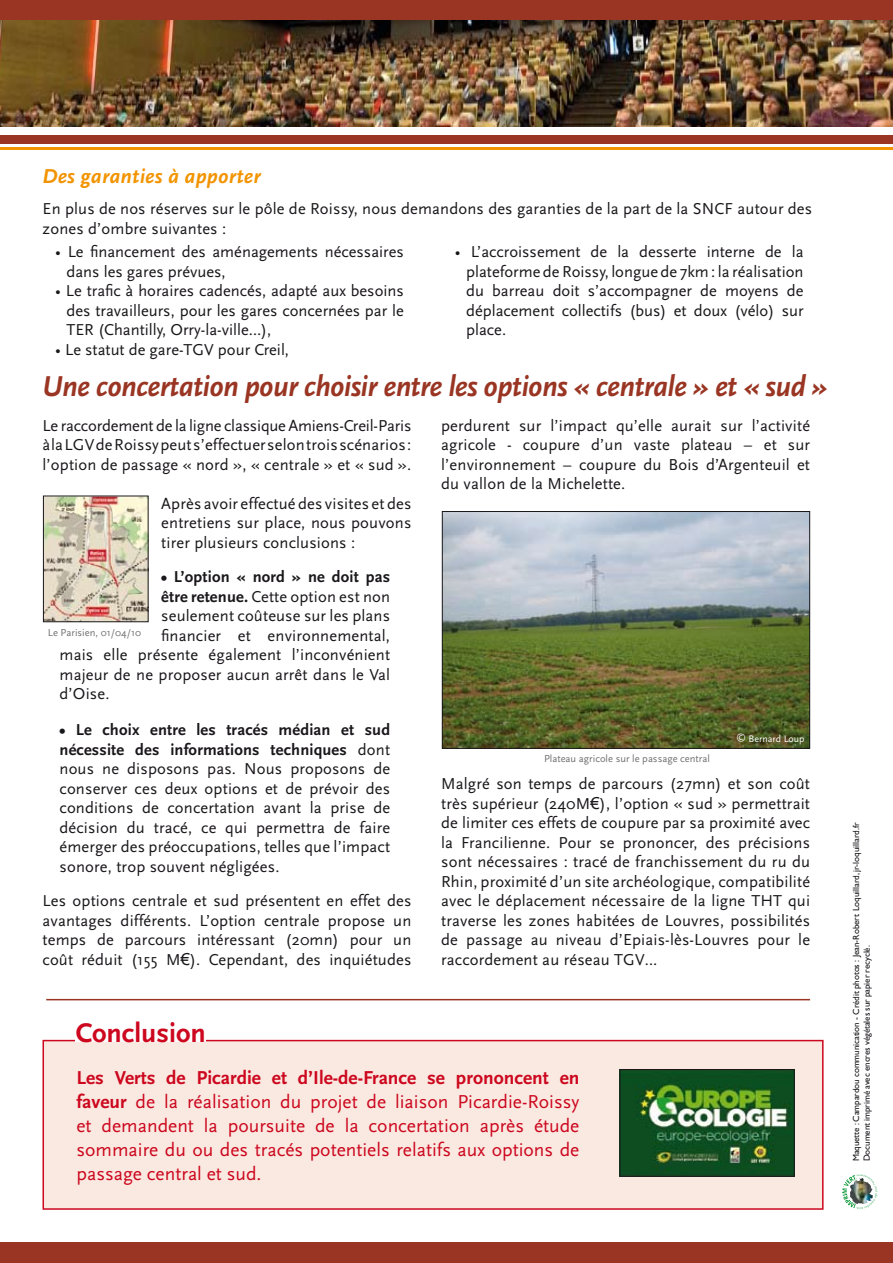
<style>
.page{position:relative;width:893px;height:1263px;background:#fff}
.page>*{position:absolute;margin:0;border:0;box-sizing:border-box;transform-origin:0 0}
.t1{font:italic 700 30px "Scala Sans";letter-spacing:-.02em;color:#993522;scale:.96 1}
.t2{font:700 28.2px "Scala Sans";color:#cc071e}
.t3{font:italic 700 21px "Scala Sans";letter-spacing:.01em;color:#f29400}
.t4{font:19.5px/24px "Scala Sans";color:#cc071e;text-align:justify}
.t5{font:16.5px/19.5px "Scala Sans";letter-spacing:.01em;color:#1a171b;text-align:justify}
.t6{font:700 16.5px "Scala Sans";letter-spacing:.01em;color:#1a171b}
.t7{font:10.5px "Scala Sans";color:#707173}
.t8{font:9.9px "Scala Sans";color:#fff}
.t9{font:9px/10.5px "Gill Sans";letter-spacing:-.01em;color:#1a171b}
.s1{font-weight:700}
.s2{font-family:"Arial"}
</style>
<div class="page">
<div style="left:0;top:0;width:893px;height:27px;background:#993522"></div>
<div style="left:0;top:1242px;width:893px;height:21px;background:#993522"></div>
<img style="left:0;top:20px;width:893px;height:106px">
<div style="left:0;top:135px;width:893px;height:9px;background:#993522"></div>
<hr style="left:0;top:147px;width:893px;height:2px;background:#f29400">
<svg style="left:842px;top:1174px;width:36px;height:35px"></svg>
<div style="left:43px;top:1040px;width:780px;height:169px;background:#fae9e1"></div>
<div style="left:43px;top:1040px;width:781px;height:170px;border:2px solid #cc071e"></div>
<div style="left:76px;top:1021px;width:130px;height:21px;background:#fff"></div>
<hr style="left:46px;top:999px;width:764px;height:1px;background:#993522">
<img style="left:622px;top:1071px;width:171px;height:104px">
<div style="left:620px;top:1069px;width:175px;height:108px;border:1px solid #1a171b"></div>
<img style="left:444px;top:513px;width:364px;height:234px">
<div style="left:442px;top:511px;width:368px;height:238px;border:1px solid #1a171b"></div>
<img style="left:45px;top:498px;width:101px;height:122px">
<div style="left:43px;top:496px;width:105px;height:126px;border:1px solid #1a171b"></div>
<p class="t3" style="left:43px;top:165px;width:220px">Des garanties à apporter</p>
<p class="t5" style="left:43px;top:199px;width:771px">En plus de nos réserves sur le pôle de Roissy, nous demandons des garanties de la part de la SNCF autour des zones d’ombre suivantes :</p>
<p class="t5" style="left:67px;top:243px;width:339px;text-indent:-11px">• Le financement des aménagements nécessaires dans les gares prévues,</p>
<p class="t5" style="left:67px;top:282px;width:339px;text-indent:-11px">• Le trafic à horaires cadencés, adapté aux besoins des travailleurs, pour les gares concernées par le TER (Chantilly, Orry-la-ville…),</p>
<p class="t5" style="left:55px;top:340px;width:235px">• Le statut de gare-TGV pour Creil,</p>
<p class="t5" style="left:466px;top:243px;width:339px;text-indent:-11px">• L’accroissement de la desserte interne de la plateforme de Roissy, longue de 7km : la réalisation du barreau doit s’accompagner de moyens de déplacement collectifs (bus) et doux (vélo) sur place.</p>
<h1 class="t1" style="left:43px;top:370px;width:819px">Une concertation pour choisir entre les options « centrale » et « sud »</h1>
<p class="t5" style="left:43px;top:416px;width:370px">Le raccordement de la ligne classique Amiens-Creil-Paris à la LGV de Roissy peut s’effectuer selon trois scénarios : l’option de passage « nord », « centrale » et « sud ».</p>
<p class="t5" style="left:161px;top:494px;width:252px">Après avoir effectué des visites et des entretiens sur place, nous pouvons tirer plusieurs conclusions :</p>
<p class="t6" style="left:161px;top:568px;width:230px">• L’option « nord » ne doit pas</p>
<p class="t5" style="left:161px;top:587px;width:230px"><span class="s1">être retenue.</span> Cette option est non</p>
<p class="t5" style="left:161px;top:606px;width:230px">seulement coûteuse sur les plans</p>
<p class="t5" style="left:161px;top:626px;width:230px">financier et environnemental,</p>
<p class="t5" style="left:60px;top:645px;width:332px">mais elle présente également l’inconvénient</p>
<p class="t5" style="left:60px;top:665px;width:332px">majeur de ne proposer aucun arrêt dans le Val</p>
<p class="t5" style="left:60px;top:684px;width:51px">d’Oise.</p>
<p class="t5" style="left:60px;top:720px;width:332px"><span class="s1">• Le choix entre les tracés médian et sud nécessite des informations techniques</span> dont nous ne disposons pas. Nous proposons de conserver ces deux options et de prévoir des conditions de concertation avant la prise de décision du tracé, ce qui permettra de faire émerger des préoccupations, telles que l’impact sonore, trop souvent négligées.</p>
<p class="t5" style="left:43px;top:891px;width:370px">Les options centrale et sud présentent en effet des avantages différents. L’option centrale propose un temps de parcours intéressant (20mn) pour un coût réduit (155 M<span class="s2">€</span>). Cependant, des inquiétudes</p>
<p class="t7" style="left:48px;top:626px;width:95px">Le Parisien, 01/04/10</p>
<p class="t5" style="left:441px;top:416px;width:370px">perdurent sur l’impact qu’elle aurait sur l’activité agricole - coupure d’un vaste plateau – et sur l’environnement – coupure du Bois d’Argenteuil et du vallon de la Michelette.</p>
<p class="t7" style="left:544px;top:753px;width:167px">Plateau agricole sur le passage central</p>
<p class="t8" style="left:736px;top:733px;width:70px">© Bernard Loup</p>
<p class="t5" style="left:441px;top:774px;width:370px">Malgré son temps de parcours (27mn) et son coût très supérieur (240M<span class="s2">€</span>), l’option « sud » permettrait de limiter ces effets de coupure par sa proximité avec la Francilienne. Pour se prononcer, des précisions sont nécessaires : tracé de franchissement du ru du Rhin, proximité d’un site archéologique, compatibilité avec le déplacement nécessaire de la ligne THT qui traverse les zones habitées de Louvres, possibilités de passage au niveau d’Epiais-lès-Louvres pour le raccordement au réseau TGV…</p>
<h2 class="t2" style="left:76px;top:1017px;width:132px">Conclusion</h2>
<p class="t4" style="left:76px;top:1066px;width:504px"><span class="s1">Les Verts de Picardie et d’Ile-de-France se prononcent en faveur</span> de la réalisation du projet de liaison Picardie-Roissy et demandent la poursuite de la concertation après étude sommaire du ou des tracés potentiels relatifs aux options de passage central et sud.</p>
<p class="t9" style="left:851px;top:1161px;width:340px;rotate:-90deg">Maquette : Campardou communication - Crédit photos : Jean-Robert Loquillard, jr-loquillard.fr<br>Document imprimé avec encres végétales sur papier recyclé.</p>
</div>
